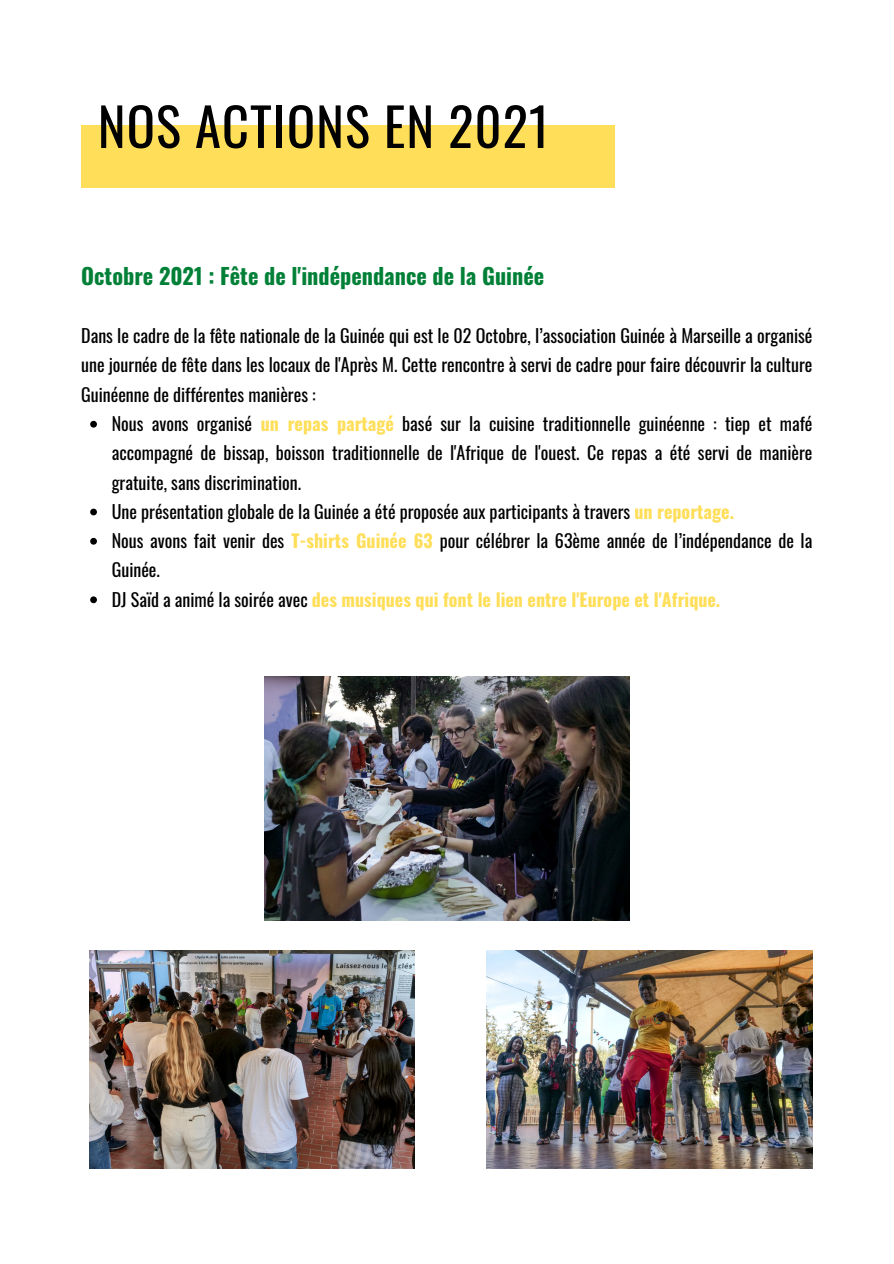
<style>
.page{position:relative;width:894px;height:1264px;background:#fff}
.page>*{position:absolute;margin:0;border:0;box-sizing:border-box;transform-origin:0 0}
.t1{font:52.5px "Oswald";letter-spacing:.02em;color:#000}
.t2{font:700 22.2px "Oswald";color:#008037}
.t3{font:18px/29.2px "Oswald";color:#000;text-align:justify}
.t4{font:700 18px "Oswald";color:#ffde59}
.s1{font-weight:700;color:#ffde59}
.s2{font-weight:400;color:#000}
</style>
<div class="page">
<svg style="left:90px;top:421px;width:7px;height:6px"></svg>
<svg style="left:90px;top:508px;width:7px;height:7px"></svg>
<svg style="left:90px;top:538px;width:7px;height:6px"></svg>
<svg style="left:90px;top:596px;width:7px;height:7px"></svg>
<img style="left:264px;top:677px;width:365px;height:243px">
<img style="left:486px;top:950px;width:326px;height:218px">
<div style="left:81px;top:125px;width:533px;height:63px;background:#ffde59"></div>
<img style="left:89px;top:950px;width:325px;height:218px">
<p class="t1" style="left:98px;top:85px;width:453px">NOS ACTIONS EN 2021</p>
<h1 class="t2" style="left:81px;top:258px;width:464px">Octobre 2021 : Fête de l'indépendance de la Guinée</h1>
<h2 class="t3" style="left:81px;top:320px;width:732px">Dans le cadre de la fête nationale de la Guinée qui est le 02 Octobre, l’association Guinée à Marseille a organisé une journée de fête dans les locaux de l'Après M. Cette rencontre à servi de cadre pour faire découvrir la culture Guinéenne de différentes manières :</h2>
<p class="t3" style="left:112px;top:408px;width:702px">Nous avons organisé <span class="s1">un repas partagé</span> basé sur la cuisine traditionnelle guinéenne : tiep et mafé accompagné de bissap, boisson traditionnelle de l'Afrique de l'ouest. Ce repas a été servi de manière gratuite, sans discrimination.</p>
<p class="t3" style="left:112px;top:496px;width:623px">Une présentation globale de la Guinée a été proposée aux participants à travers <span class="s1">un reportage.</span></p>
<p class="t3" style="left:112px;top:525px;width:702px">Nous avons fait venir des <span class="s1">T-shirts Guinée 63</span> pour célébrer la 63ème année de l’indépendance de la<br>Guinée.</p>
<p class="t4" style="left:112px;top:585px;width:610px"><span class="s2">DJ Saïd a animé la soirée avec</span> des musiques qui font le lien entre l'Europe et l'Afrique.</p>
</div>
